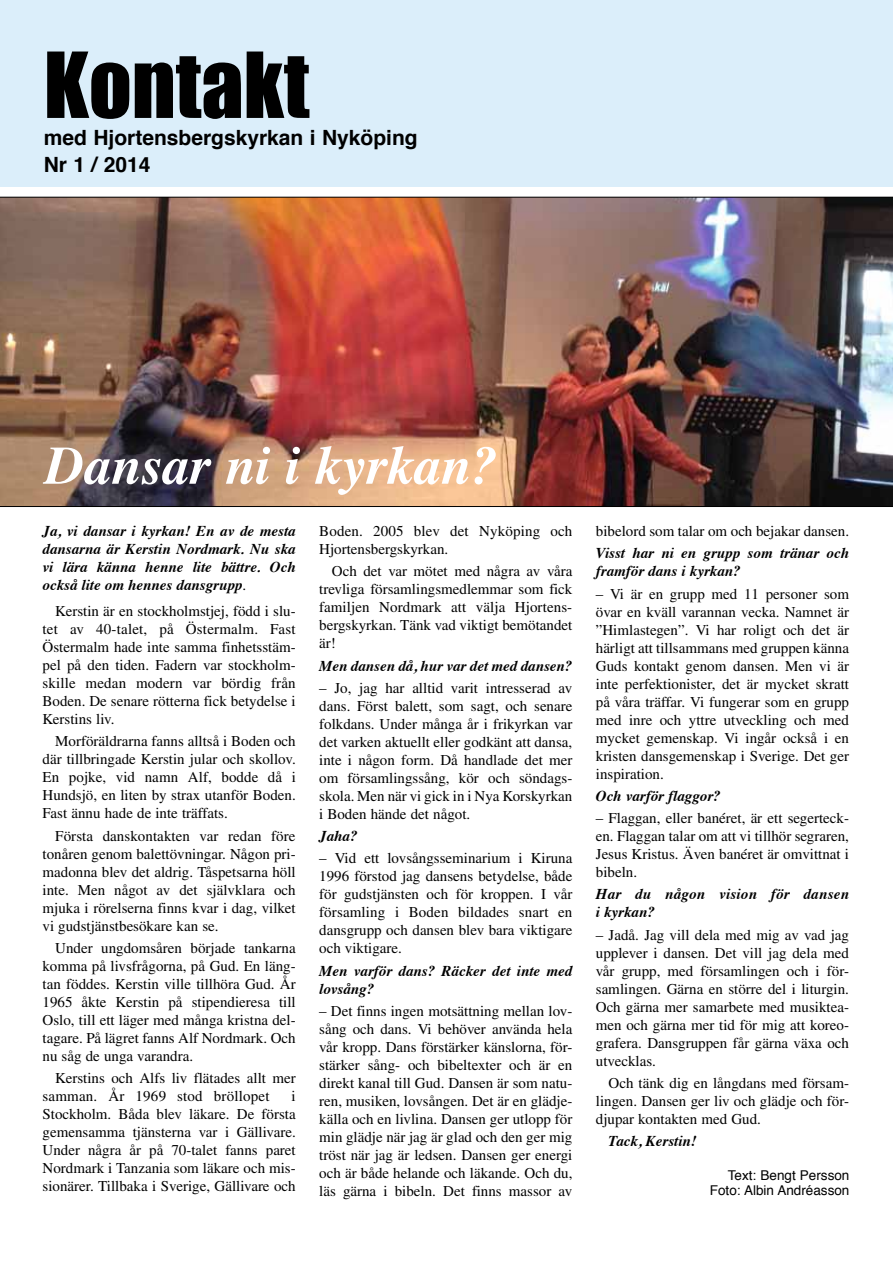
<style>
.page{position:relative;width:893px;height:1263px;background:#fff}
.page>*{position:absolute;margin:0;border:0;box-sizing:border-box;transform-origin:0 0}
.t1{font:84px "Impact";color:#000}
.t2{font:italic 700 54px "Times";color:#fff}
.t3{font:700 21px/27px "Helvetica";color:#000}
.t4{font:15px/18px "Times";color:#000;text-align:justify}
.t5{font:italic 700 15px/18px "Times";color:#000}
.t6{font:13.5px/15px "Helvetica";color:#000;text-align:right}
.s1{font-weight:400;font-style:normal}
</style>
<div class="page">
<img style="left:0;top:197px;width:893px;height:310px">
<div style="left:0;top:0;width:893px;height:187px;background:#dbeefa"></div>
<h1 class="t1" style="left:44px;top:20px;width:267px">Kontakt</h1>
<h3 class="t3" style="left:44px;top:124px;width:376px">med Hjortensbergskyrkan i Nyköping<br>Nr 1 / 2014</h3>
<h2 class="t2" style="left:45px;top:415px;width:454px">Dansar ni i kyrkan?</h2>
<p class="t5" style="left:43px;top:520px;width:255px;text-align:justify">Ja, vi dansar i kyrkan! En av de mesta dansarna är Kerstin Nordmark. Nu ska vi lära känna henne lite bättre. Och också lite om hennes dansgrupp<span class="s1">.</span></p>
<p class="t4" style="left:43px;top:602px;width:255px;text-indent:13px">Kerstin är en stockholmstjej, född i slu&shy;tet av 40-talet, på Östermalm. Fast Östermalm hade inte samma finhetsstäm&shy;pel på den tiden. Fadern var stockholm&shy;skille medan modern var bördig från Boden. De senare rötterna fick betydelse i Kerstins liv.</p>
<p class="t4" style="left:43px;top:732px;width:255px;text-indent:13px">Morföräldrarna fanns alltså i Boden och där tillbringade Kerstin jular och skollov.<br>En pojke, vid namn Alf, bodde då i Hundsjö, en liten by strax utanför Boden.<br>Fast ännu hade de inte träffats.</p>
<p class="t4" style="left:43px;top:826px;width:255px;text-indent:13px">Första danskontakten var redan före tonåren genom balettövningar. Någon pri&shy;madonna blev det aldrig. Tåspetsarna höll inte. Men något av det självklara och mjuka i rörelserna finns kvar i dag, vilket vi gudstjänstbesökare kan se.</p>
<p class="t4" style="left:43px;top:939px;width:255px;text-indent:13px">Under ungdomsåren började tankarna komma på livsfrågorna, på Gud. En läng&shy;tan föddes. Kerstin ville tillhöra Gud. År 1965 åkte Kerstin på stipendieresa till Oslo, till ett läger med många kristna del&shy;tagare. På lägret fanns Alf Nordmark. Och nu såg de unga varandra.</p>
<p class="t4" style="left:43px;top:1069px;width:255px;text-indent:13px">Kerstins och Alfs liv flätades allt mer samman. År 1969 stod bröllopet</p>
<p class="t4" style="left:319px;top:522px;width:255px">Boden. 2005 blev det Nyköping och<br>Hjortensbergskyrkan.</p>
<p class="t4" style="left:319px;top:562px;width:255px;text-indent:13px">Och det var mötet med några av våra trevliga församlingsmedlemmar som fick familjen Nordmark att välja Hjortens&shy;bergskyrkan. Tänk vad viktigt bemötandet är!</p>
<p class="t5" style="left:319px;top:655px;width:255px">Men dansen då, hur var det med dansen?</p>
<p class="t4" style="left:319px;top:679px;width:255px">– Jo, jag har alltid varit intresserad av dans. Först balett, som sagt, och senare folkdans. Under många år i frikyrkan var det varken aktuellt eller godkänt att dansa, inte i någon form. Då handlade det mer om församlingssång, kör och söndags&shy;skola. Men när vi gick in i Nya Korskyrkan i Boden hände det något.</p>
<p class="t5" style="left:319px;top:826px;width:40px">Jaha?</p>
<p class="t4" style="left:319px;top:849px;width:255px">– Vid ett lovsångsseminarium i Kiruna 1996 förstod jag dansens betydelse, både för gudstjänsten och för kroppen. I vår församling i Boden bildades snart en dansgrupp och dansen blev bara viktigare och viktigare.</p>
<p class="t5" style="left:319px;top:960px;width:255px">Men varför dans? Räcker det inte med lovsång?</p>
<p class="t4" style="left:319px;top:1002px;width:255px">– Det finns ingen motsättning mellan lov&shy;sång och dans. Vi behöver använda hela vår kropp. Dans förstärker känslorna, för&shy;stärker sång- och bibeltexter och är en direkt kanal till Gud. Dansen är som natu&shy;ren, musiken, lovsången. Det är en glädje&shy;källa och en livlina. Dansen ger utlopp för min glädje när jag är glad och den ger mig tröst när jag är ledsen. Dansen ger energi och är både helande och läkande. Och du, läs gärna i bibeln. Det finns massor av</p>
<p class="t4" style="left:43px;top:1087px;width:255px;text-indent:249px">i Stockholm. Båda blev läkare. De första gemensamma tjänsterna var i Gällivare.<br>Under några år på 70-talet fanns paret Nordmark i Tanzania som läkare och mis&shy;sionärer. Tillbaka i Sverige, Gällivare och</p>
<p class="t4" style="left:596px;top:522px;width:255px">bibelord som talar om och bejakar dansen.</p>
<p class="t5" style="left:596px;top:543px;width:255px">Visst har ni en grupp som tränar och framför dans i kyrkan?</p>
<p class="t4" style="left:596px;top:584px;width:255px">– Vi är en grupp med 11 personer som övar en kväll varannan vecka. Namnet är ”Himlastegen”. Vi har roligt och det är härligt att tillsammans med gruppen känna Guds kontakt genom dansen. Men vi är inte perfektionister, det är mycket skratt på våra träffar. Vi fungerar som en grupp med inre och yttre utveckling och med mycket gemenskap. Vi ingår också i en kristen dansgemenskap i Sverige. Det ger inspiration.</p>
<p class="t5" style="left:596px;top:785px;width:126px">Och varför flaggor?</p>
<p class="t4" style="left:596px;top:809px;width:255px">– Flaggan, eller banéret, är ett segerteck&shy;en. Flaggan talar om att vi tillhör segraren, Jesus Kristus. Även banéret är omvittnat i bibeln.</p>
<p class="t5" style="left:596px;top:884px;width:255px">Har du någon vision för dansen i kyrkan?</p>
<p class="t4" style="left:596px;top:925px;width:255px">– Jadå. Jag vill dela med mig av vad jag upplever i dansen. Det vill jag dela med vår grupp, med församlingen och i för&shy;samlingen. Gärna en större del i liturgin.<br>Och gärna mer samarbete med musiktea&shy;men och gärna mer tid för mig att koreo&shy;grafera. Dansgruppen får gärna växa och utvecklas.</p>
<p class="t4" style="left:596px;top:1074px;width:255px;text-indent:13px">Och tänk dig en långdans med försam&shy;lingen. Dansen ger liv och glädje och för&shy;djupar kontakten med Gud.</p>
<p class="t5" style="left:609px;top:1131px;width:90px">Tack, Kerstin!</p>
<p class="t6" style="left:710px;top:1168px;width:141px">Text: Bengt Persson<br>Foto: Albin Andréasson</p>
</div>
